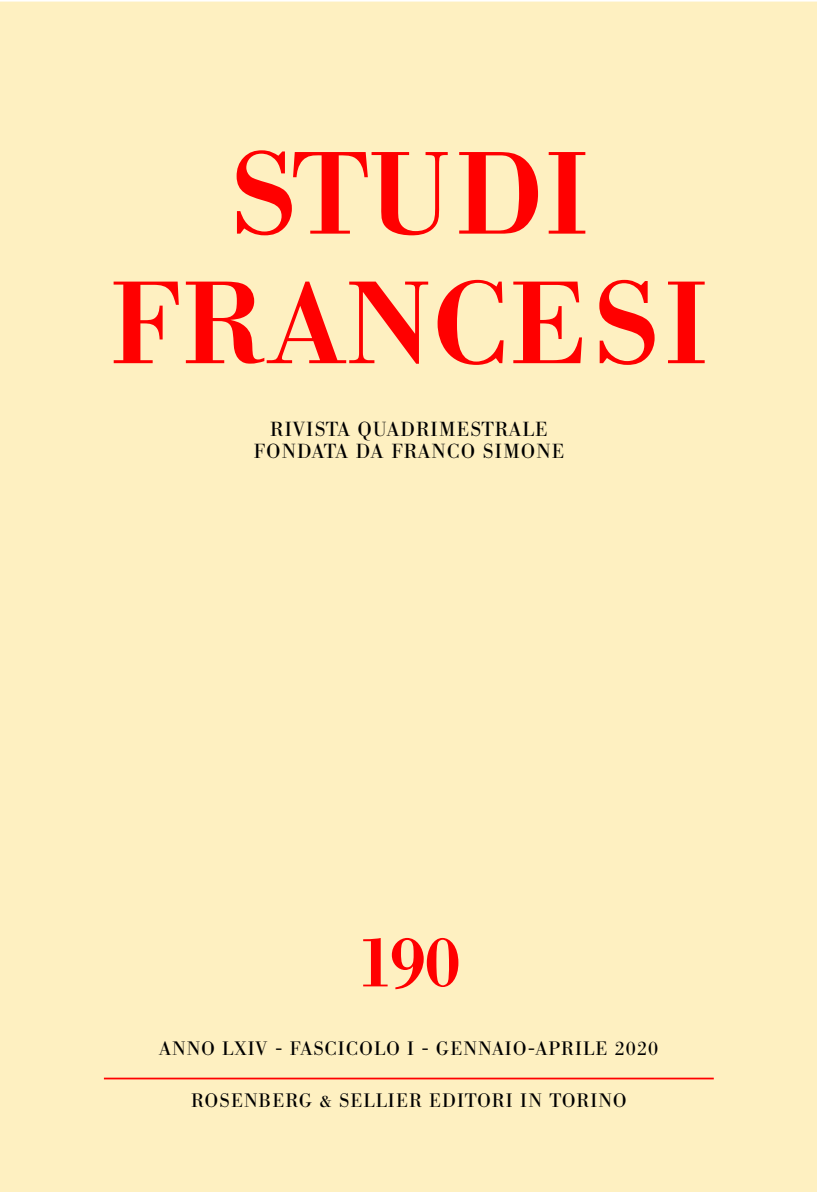
<style>
.page{position:relative;width:817px;height:1192px;background:#fff}
.page>*{position:absolute;margin:0;border:0;box-sizing:border-box;transform-origin:0 0}
.t1{font:500 115.5px/129.5px "Bodoni BE";letter-spacing:.02em;color:#f00;text-align:center}
.t2{font:500 70px "Bodoni BE";color:#f00}
.t3{font:20.12px/22.8px "Bodoni BE";letter-spacing:.07em;color:#000;text-align:center}
.t4{font:19.25px "Bodoni BE";letter-spacing:.07em;color:#000}
</style>
<div class="page">
<div style="left:0;top:2px;width:816px;height:1189px;background:#fef0c1"></div>
<hr style="left:104px;top:1077px;width:609px;height:2px;background:#f00">
<h1 class="t1" style="left:110px;top:129px;width:598px">STUDI<br>FRANCESI</h1>
<p class="t3" style="left:253px;top:420px;width:311px">RIVISTA QUADRIMESTRALE<br>FONDATA DA FRANCO SIMONE</p>
<h2 class="t2" style="left:356px;top:921px;width:105px">190</h2>
<p class="t4" style="left:159px;top:1041px;width:500px">ANNO LXIV - FASCICOLO I - GENNAIO-APRILE 2020</p>
<p class="t4" style="left:191px;top:1093px;width:436px">ROSENBERG &amp; SELLIER EDITORI IN TORINO</p>
</div>
